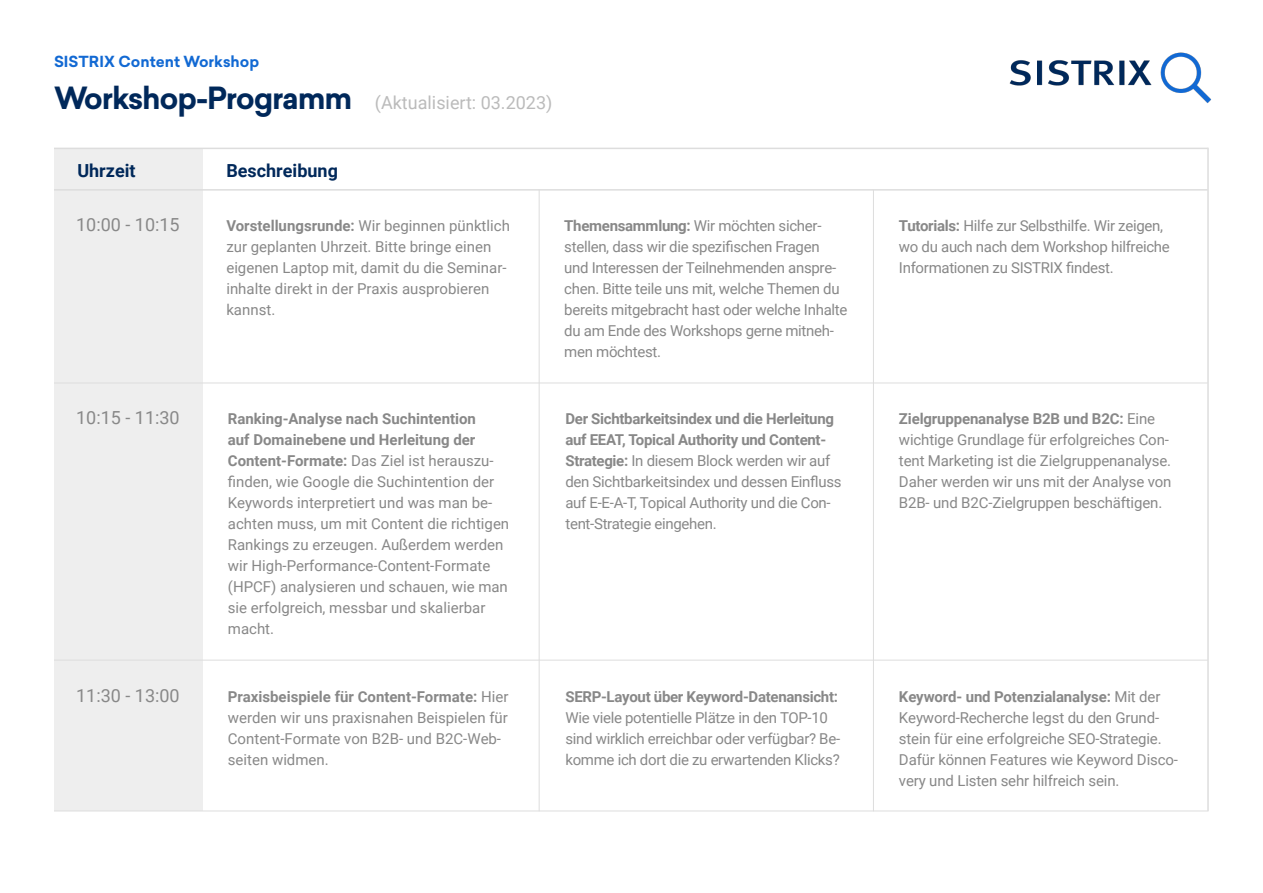
<style>
.page{position:relative;width:1263px;height:893px;background:#fff}
.page>*{position:absolute;margin:0;border:0;box-sizing:border-box;transform-origin:0 0}
.t1{font:18px "Roboto";color:#bbb}
.t2{font:18px "Roboto";color:#888}
.t3{font:700 18px "Roboto";color:#00285a}
.t4{font:15px/21px "Roboto";letter-spacing:-.01em;color:#888}
.t5{font:700 15px "Roboto";letter-spacing:-.02em;color:#888}
.t6{font:700 15px "Sailec";color:#1269d3}
.s1{font-family:"Sailec";font-weight:700;font-size:30px;color:#00285a}
.s2{font-weight:700}
</style>
<div class="page">
<div style="left:54px;top:149px;width:148px;height:662px;background:#eee"></div>
<hr style="left:54px;top:189px;width:1154px;height:2px;background:#ddd">
<hr style="left:54px;top:383px;width:1154px;height:1px;background:#ddd">
<hr style="left:539px;top:190px;width:1px;height:621px;background:#ddd">
<hr style="left:873px;top:190px;width:1px;height:621px;background:#ddd">
<hr style="left:1207px;top:148px;width:2px;height:663px;background:#ddd">
<hr style="left:54px;top:660px;width:1154px;height:1px;background:#ddd">
<hr style="left:54px;top:811px;width:1154px;height:1px;background:#ddd">
<img style="left:1009px;top:52px;width:203px;height:51px">
<hr style="left:54px;top:148px;width:1154px;height:1px;background:#ddd">
<p class="t6" style="left:54px;top:51px;width:207px">SISTRIX Content Workshop</p>
<p class="t1" style="left:54px;top:90px;width:500px"><span class="s1">Workshop-Programm</span> (Aktualisiert: 03.2023)</p>
<p class="t3" style="left:77px;top:158px;width:60px">Uhrzeit</p>
<p class="t3" style="left:226px;top:158px;width:113px">Beschreibung</p>
<p class="t2" style="left:76px;top:212px;width:105px">10:00 - 10:15</p>
<p class="t4" style="left:226px;top:215px;width:285px"><span class="s2">Vorstellungsrunde:</span> Wir beginnen pünktlich zur geplanten Uhrzeit. Bitte bringe einen eigenen Laptop mit, damit du die Seminar&shy;inhalte direkt in der Praxis ausprobieren kannst.</p>
<p class="t4" style="left:564px;top:215px;width:285px"><span class="s2">Themensammlung:</span> Wir möchten sicher&shy;stellen, dass wir die spezifischen Fragen und Interessen der Teilnehmenden anspre&shy;chen. Bitte teile uns mit, welche Themen du bereits mitgebracht hast oder welche Inhalte du am Ende des Workshops gerne mitneh&shy;men möchtest.</p>
<p class="t4" style="left:899px;top:215px;width:272px"><span class="s2">Tutorials:</span> Hilfe zur Selbsthilfe. Wir zeigen, wo du auch nach dem Workshop hilfreiche<br>Informationen zu SISTRIX findest.</p>
<p class="t2" style="left:76px;top:405px;width:105px">10:15 - 11:30</p>
<p class="t4" style="left:228px;top:408px;width:283px"><span class="s2">Ranking-Analyse nach Suchintention<br>auf Domainebene und Herleitung der Content-Formate:</span> Das Ziel ist herauszu&shy;finden, wie Google die Suchintention der Keywords interpretiert und was man be&shy;achten muss, um mit Content die richtigen Rankings zu erzeugen. Außerdem werden wir High-Performance-Content-Formate (HPCF) analysieren und schauen, wie man sie erfolgreich, messbar und skalierbar macht.</p>
<p class="t4" style="left:565px;top:408px;width:278px"><span class="s2">Der Sichtbarkeitsindex und die Herleitung auf EEAT, Topical Authority und Content-Strategie:</span> In diesem Block werden wir auf den Sichtbarkeitsindex und dessen Einfluss auf E-E-A-T, Topical Authority und die Con&shy;tent-Strategie eingehen.</p>
<p class="t4" style="left:899px;top:408px;width:274px"><span class="s2">Zielgruppenanalyse B2B und B2C:</span> Eine wichtige Grundlage für erfolgreiches Con&shy;tent Marketing ist die Zielgruppenanalyse.<br>Daher werden wir uns mit der Analyse von B2B- und B2C-Zielgruppen beschäftigen.</p>
<p class="t2" style="left:76px;top:683px;width:105px">11:30 - 13:00</p>
<p class="t4" style="left:228px;top:685px;width:282px"><span class="s2">Praxisbeispiele für Content-Formate:</span> Hier werden wir uns praxisnahen Beispielen für Content-Formate von B2B- und B2C-Web&shy;seiten widmen.</p>
<p class="t5" style="left:565px;top:686px;width:274px">SERP-Layout über Keyword-Datenansicht:</p>
<p class="t4" style="left:565px;top:706px;width:276px">Wie viele potentielle Plätze in den TOP-10 sind wirklich erreichbar oder verfügbar? Be&shy;komme ich dort die zu erwartenden Klicks?</p>
<p class="t4" style="left:899px;top:685px;width:280px"><span class="s2">Keyword- und Potenzialanalyse:</span> Mit der Keyword-Recherche legst du den Grund&shy;stein für eine erfolgreiche SEO-Strategie.<br>Dafür können Features wie Keyword Disco&shy;very und Listen sehr hilfreich sein.</p>
</div>
